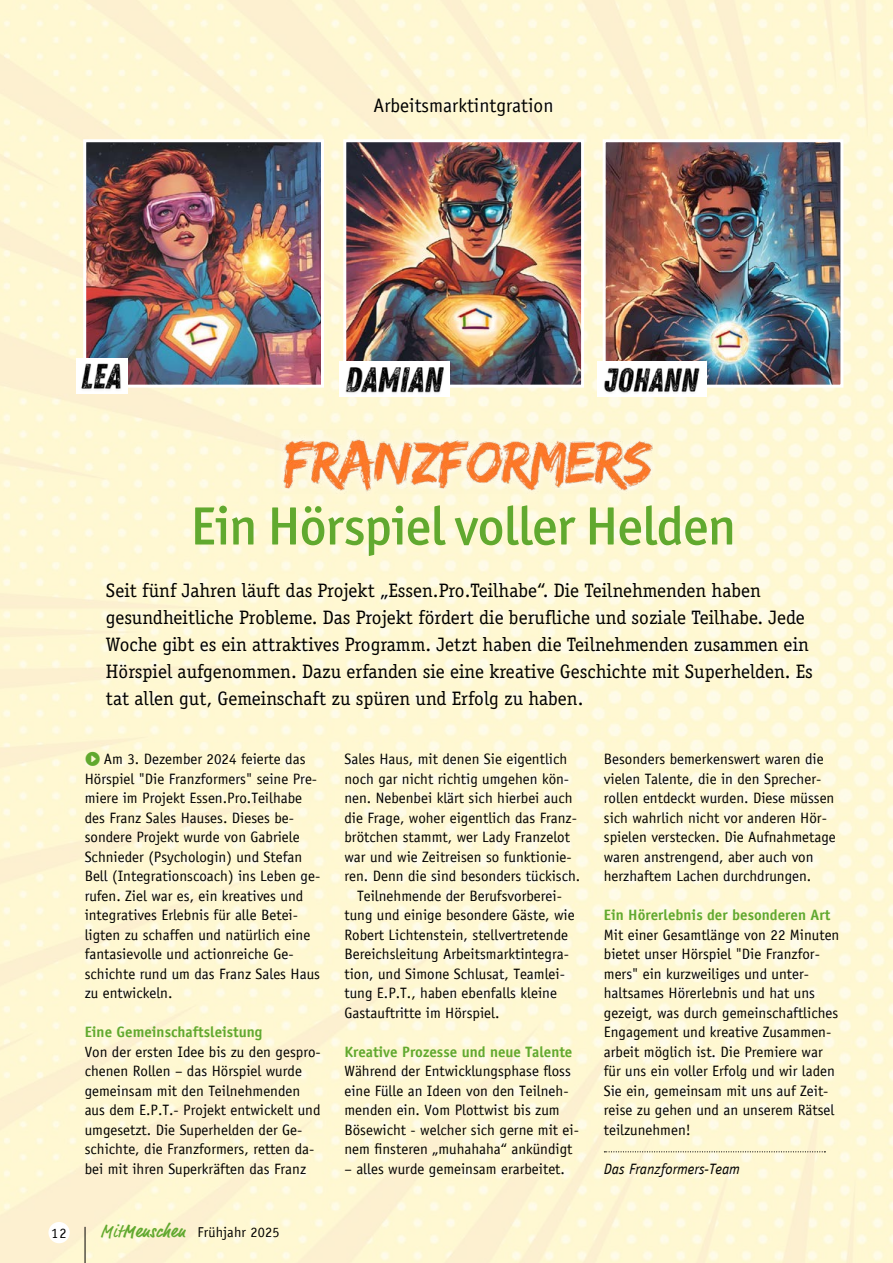
<style>
.page{position:relative;width:893px;height:1263px;background:#fff}
.page>*{position:absolute;margin:0;border:0;box-sizing:border-box;transform-origin:0 0}
.t1{font:500 54px "Officina Sans ITC Pro";letter-spacing:-.015em;color:#61a92f}
.t2{font:19.5px/27px "Officina Serif";color:#000}
.t3{font:19.5px "Officina Sans";color:#000}
.t4{font:15px/19.5px "Officina Sans";color:#000}
.t5{font:700 15px "Officina Sans";color:#61a92f}
.t6{font:italic 15px "Officina Sans";color:#000}
.t7{font:14.25px "Officina Sans";letter-spacing:.01em;color:#000}
.s1{font-family:"Market Pro";font-size:18px;color:#61a92f}
.s2{font-family:"Market Pro";font-weight:700;font-size:18px;color:#61a92f}
</style>
<div class="page">
<img style="left:0;top:0;width:893px;height:1263px">
<svg style="left:604px;top:1151px;width:221px;height:1px"></svg>
<img style="left:607px;top:143px;width:232px;height:241px">
<div style="left:603px;top:139px;width:240px;height:249px;border:3px solid #fff"></div>
<img style="left:347px;top:143px;width:233px;height:241px">
<div style="left:343px;top:139px;width:241px;height:249px;border:3px solid #fff"></div>
<img style="left:87px;top:143px;width:233px;height:241px">
<div style="left:83px;top:139px;width:241px;height:249px;border:3px solid #fff"></div>
<svg style="left:274px;top:430px;width:387px;height:70px;fill:#fef8d3"></svg>
<img style="left:275px;top:429px;width:377px;height:65px">
<img style="left:77px;top:359px;width:51px;height:35px">
<img style="left:339px;top:361px;width:110px;height:35px">
<img style="left:597px;top:361px;width:110px;height:35px">
<div style="left:48px;top:1222px;width:22px;height:21px;background:#fff;border-radius:50%"></div>
<hr style="left:85px;top:1227px;width:1px;height:36px;background:#000">
<svg style="left:86px;top:751px;width:14px;height:15px"></svg>
<h2 class="t3" style="left:374px;top:98px;width:181px">Arbeitsmarktintgration</h2>
<h1 class="t1" style="left:190px;top:494px;width:547px">Ein Hörspiel voller Helden</h1>
<p class="t2" style="left:106px;top:577px;width:708px">Seit fünf Jahren läuft das Projekt „Essen.Pro.Teilhabe“. Die Teilnehmenden haben gesundheitliche Probleme. Das Projekt fördert die berufliche und soziale Teilhabe. Jede Woche gibt es ein attraktives Programm. Jetzt haben die Teilnehmenden zusammen ein Hörspiel aufgenommen. Dazu erfanden sie eine kreative Geschichte mit Superhelden. Es tat allen gut, Gemeinschaft zu spüren und Erfolg zu haben.</p>
<p class="t4" style="left:85px;top:751px;width:237px;text-indent:19px">Am 3. Dezember 2024 feierte das Hörspiel "Die Franzformers" seine Pre&shy;miere im Projekt Essen.Pro.Teilhabe des Franz Sales Hauses. Dieses be&shy;sondere Projekt wurde von Gabriele Schnieder (Psychologin) und Stefan Bell (Integrationscoach) ins Leben ge&shy;rufen. Ziel war es, ein kreatives und integratives Erlebnis für alle Betei&shy;ligten zu schaffen und natürlich eine fantasievolle und actionreiche Ge&shy;schichte rund um das Franz Sales Haus zu entwickeln.</p>
<p class="t5" style="left:85px;top:1025px;width:179px">Eine Gemeinschaftsleistung</p>
<p class="t4" style="left:85px;top:1043px;width:238px">Von der ersten Idee bis zu den gespro&shy;chenen Rollen – das Hörspiel wurde gemeinsam mit den Teilnehmenden aus dem E.P.T.- Projekt entwickelt und umgesetzt. Die Superhelden der Ge&shy;schichte, die Franzformers, retten da&shy;bei mit ihren Superkräften das Franz</p>
<p class="t7" style="left:51px;top:1227px;width:17px">12</p>
<p class="t7" style="left:101px;top:1227px;width:180px"><span class="s1">Mit</span><span class="s2">Menschen</span> Frühjahr 2025</p>
<p class="t4" style="left:344px;top:751px;width:224px">Sales Haus, mit denen Sie eigentlich</p>
<p class="t4" style="left:344px;top:770px;width:226px">noch gar nicht richtig umgehen kön-</p>
<p class="t4" style="left:344px;top:790px;width:230px">nen. Nebenbei klärt sich hierbei auch</p>
<p class="t4" style="left:344px;top:809px;width:234px">die Frage, woher eigentlich das Franz-</p>
<p class="t4" style="left:344px;top:829px;width:227px">brötchen stammt, wer Lady Franzelot</p>
<p class="t4" style="left:344px;top:848px;width:229px">war und wie Zeitreisen so funktionie-</p>
<p class="t4" style="left:344px;top:868px;width:237px">ren. Denn die sind besonders tückisch.</p>
<p class="t4" style="left:357px;top:887px;width:206px">Teilnehmende der Berufsvorberei-</p>
<p class="t4" style="left:344px;top:907px;width:232px">tung und einige besondere Gäste, wie</p>
<p class="t4" style="left:344px;top:926px;width:225px">Robert Lichtenstein, stellvertretende</p>
<p class="t4" style="left:344px;top:946px;width:226px">Bereichsleitung Arbeitsmarktintegra-</p>
<p class="t4" style="left:344px;top:965px;width:222px">tion, und Simone Schlusat, Teamlei-</p>
<p class="t4" style="left:344px;top:985px;width:214px">tung E.P.T., haben ebenfalls kleine</p>
<p class="t4" style="left:344px;top:1004px;width:157px">Gastauftritte im Hörspiel.</p>
<p class="t5" style="left:344px;top:1045px;width:230px">Kreative Prozesse und neue Talente</p>
<p class="t4" style="left:344px;top:1063px;width:236px">Während der Entwicklungsphase floss eine Fülle an Ideen von den Teilneh&shy;menden ein. Vom Plottwist bis zum Bösewicht - welcher sich gerne mit ei&shy;nem finsteren „muhahaha“ ankündigt</p>
<p class="t4" style="left:344px;top:1160px;width:222px">– alles wurde gemeinsam erarbeitet.</p>
<p class="t4" style="left:604px;top:751px;width:233px">Besonders bemerkenswert waren die vielen Talente, die in den Sprecher&shy;rollen entdeckt wurden. Diese müssen sich wahrlich nicht vor anderen Hör&shy;spielen verstecken. Die Aufnahmetage waren anstrengend, aber auch von herzhaftem Lachen durchdrungen.</p>
<p class="t5" style="left:604px;top:908px;width:228px">Ein Hörerlebnis der besonderen Art</p>
<p class="t4" style="left:604px;top:926px;width:237px">Mit einer Gesamtlänge von 22 Minuten bietet unser Hörspiel "Die Franzfor&shy;mers" ein kurzweiliges und unter&shy;haltsames Hörerlebnis und hat uns gezeigt, was durch gemeinschaftliches Engagement und kreative Zusammen&shy;arbeit möglich ist. Die Premiere war für uns ein voller Erfolg und wir laden Sie ein, gemeinsam mit uns auf Zeit&shy;reise zu gehen und an unserem Rätsel teilzunehmen!</p>
<p class="t6" style="left:604px;top:1162px;width:138px">Das Franzformers-Team</p>
</div>
